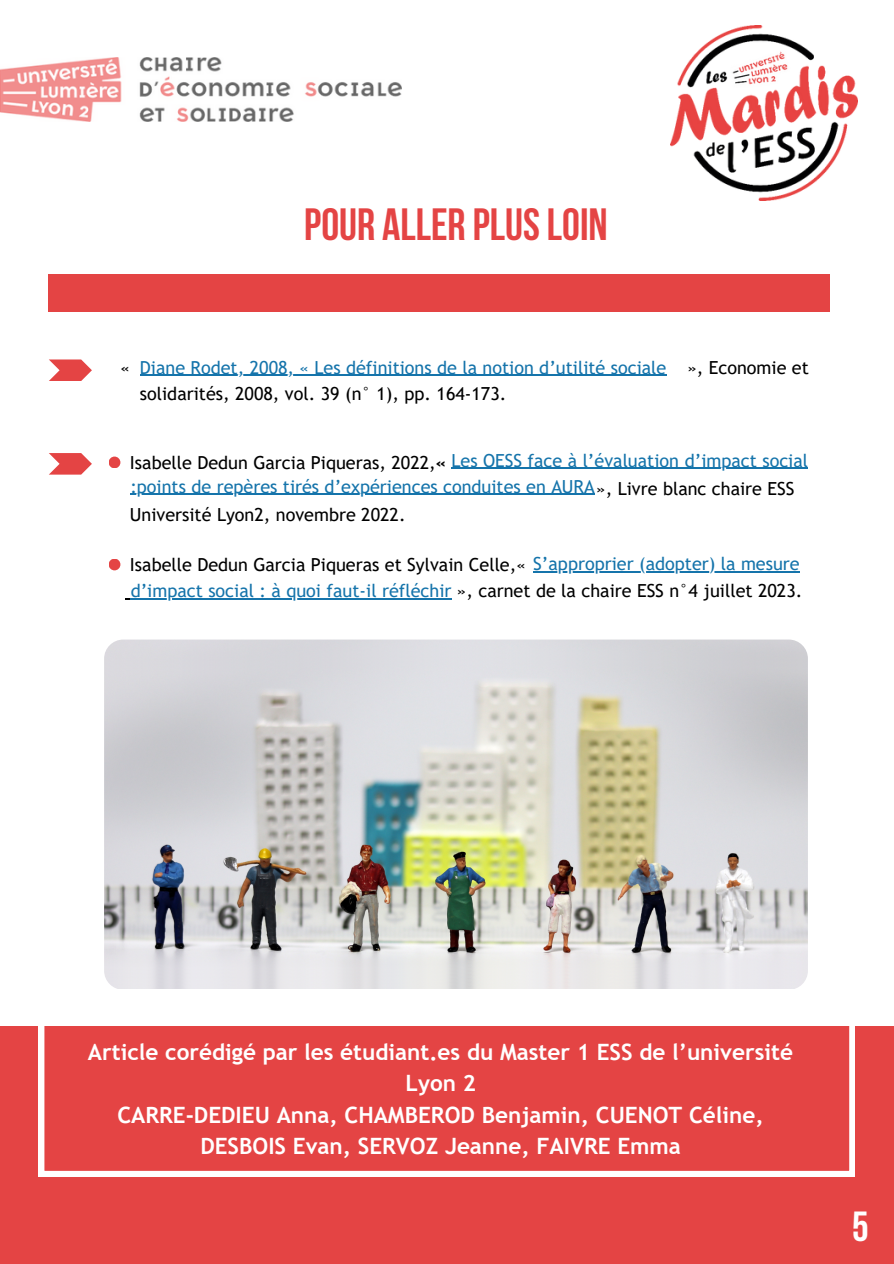
<style>
.page{position:relative;width:894px;height:1264px;background:#fff}
.page>*{position:absolute;margin:0;border:0;box-sizing:border-box;transform-origin:0 0}
.t1{font:700 45px "Bebas Neue";color:#e44444}
.t2{font:700 41.85px "Bebas Neue";color:#fefefe}
.t3{font:700 22.5px/31.5px "Trebuchet MS";color:#fff;text-align:center}
.t4{font:18px "Trebuchet MS";color:#1574ab}
.t5{font:18px "Trebuchet MS";color:#000}
.s1{font-weight:700}
.s2{color:#1574ab}
.s3{color:#000}
</style>
<div class="page">
<div style="left:49px;top:275px;width:780px;height:37px;background:#e44444"></div>
<img style="left:0;top:57px;width:402px;height:64px">
<div style="left:0;top:1026px;width:893px;height:237px;background:#e44444"></div>
<svg style="left:39px;top:858px;width:815px;height:318px"></svg>
<img style="left:670px;top:26px;width:187px;height:174px">
<img style="left:104px;top:639px;width:703px;height:349px;border-radius:19px">
<svg style="left:49px;top:359px;width:43px;height:22px"></svg>
<div style="left:109px;top:456px;width:11px;height:12px;background:#e44444;border-radius:50%"></div>
<svg style="left:49px;top:453px;width:43px;height:21px"></svg>
<hr style="left:140px;top:375px;width:526px;height:1px;background:#1574ab">
<hr style="left:130px;top:494px;width:465px;height:1px;background:#1574ab">
<hr style="left:131px;top:598px;width:320px;height:1px;background:#1574ab">
<hr style="left:451px;top:468px;width:228px;height:1px;background:#1574ab">
<hr style="left:684px;top:468px;width:124px;height:1px;background:#1574ab">
<hr style="left:533px;top:571px;width:266px;height:1px;background:#1574ab">
<div style="left:109px;top:558px;width:11px;height:12px;background:#e44444;border-radius:50%"></div>
<h1 class="t1" style="left:304px;top:206px;width:305px">POUR ALLER PLUSLOIN</h1>
<p class="t5" style="left:120px;top:357px;width:11px">«</p>
<p class="t4" style="left:140px;top:357px;width:528px">Diane Rodet, 2008, « Les définitions de la notion d’utilité sociale</p>
<p class="t5" style="left:140px;top:383px;width:368px">solidarités, 2008, vol. 39 (n° 1), pp. 164-173.</p>
<p class="t5" style="left:687px;top:357px;width:123px">», Economie et</p>
<p class="t5" style="left:130px;top:452px;width:318px">Isabelle Dedun Garcia Piqueras, 2022,<span class="s1">«</span></p>
<p class="t4" style="left:451px;top:450px;width:358px">Les OESS face à l’évaluation d’impact social</p>
<p class="t4" style="left:130px;top:476px;width:466px">:points de repères tirés d’expériences conduites en AURA</p>
<p class="t5" style="left:596px;top:478px;width:200px">», Livre blanc chaire ESS</p>
<p class="t5" style="left:130px;top:503px;width:277px">Université Lyon2, novembre 2022.</p>
<p class="t5" style="left:130px;top:554px;width:671px">Isabelle Dedun Garcia Piqueras et Sylvain Celle,« <span class="s2">S’approprier (adopter) la mesure</span></p>
<p class="t4" style="left:131px;top:580px;width:673px">d’impact social : à quoi faut-il réfléchir <span class="s3">», carnet de la chaire ESS n°4 juillet 2023.</span></p>
<p class="t3" style="left:88px;top:1035px;width:706px">Article corédigé par les étudiant.es du Master 1 ESS de l’université Lyon 2<br>CARRE-DEDIEU Anna, CHAMBEROD Benjamin, CUENOT Céline, DESBOIS Evan, SERVOZ Jeanne, FAIVRE Emma</p>
<h2 class="t2" style="left:852px;top:1209px;width:18px">5</h2>
</div>
